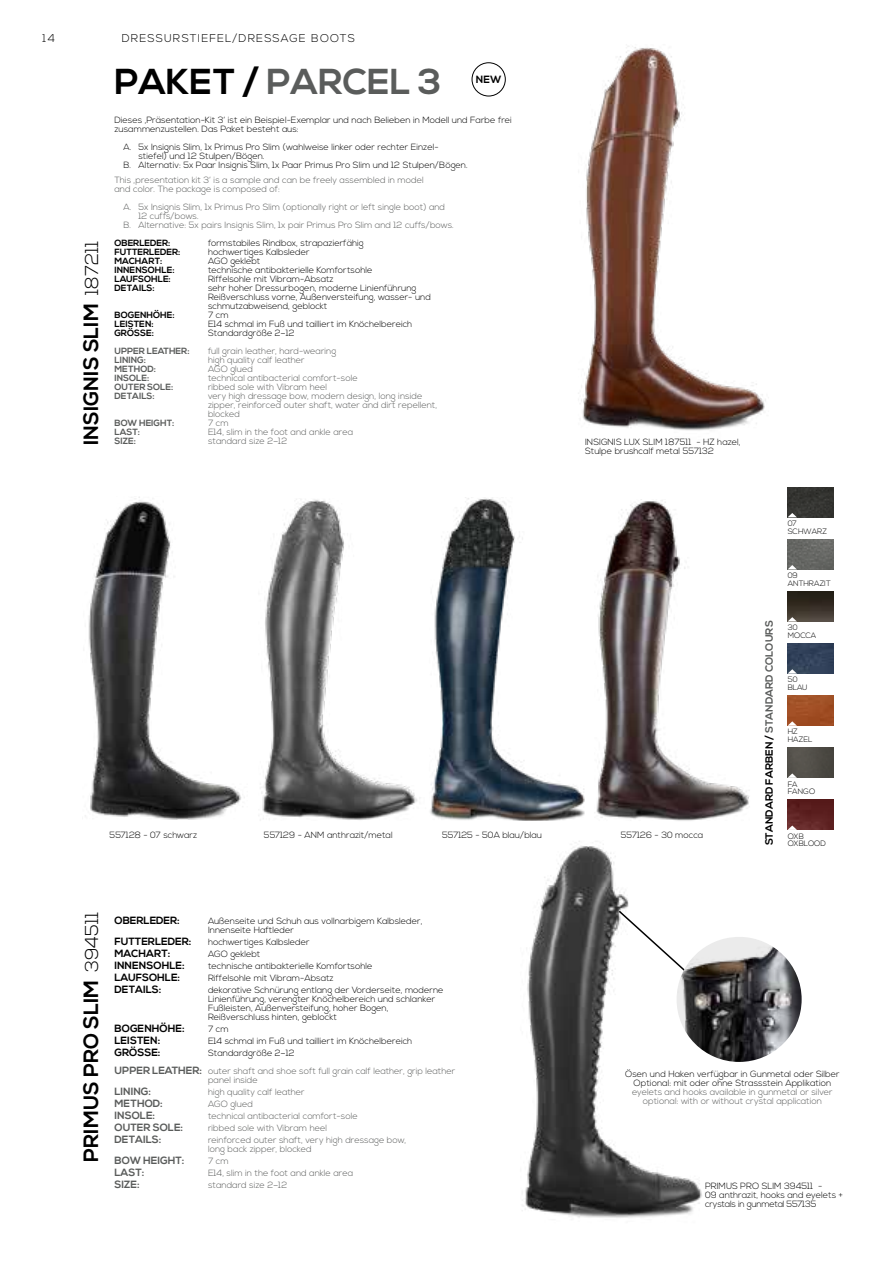
<style>
.page{position:relative;width:893px;height:1263px;background:#fff}
.page>*{position:absolute;margin:0;border:0;box-sizing:border-box;transform-origin:0 0}
.t1{font:700 36px "Nexa";color:#5a5c5b}
.t2{font:700 20.7px "Nexa";color:#000}
.t3{font:300 11.25px "Nexa";letter-spacing:.1em;color:#000}
.t4{font:700 10.5px "Nexa";color:#000}
.t5{font:700 10.5px "Nexa";color:#5a5c5b}
.t6{font:300 9px/9px "Nexa";color:#000}
.t7{font:300 9px/9px "Nexa";color:#5a5c5b}
.t8{font:700 9px "Nexa";color:#000}
.t9{font:700 9px "Nexa";color:#5a5c5b}
.t10{font:300 7.8px/7.8px "Nexa";color:#000}
.s1{color:#000}
.s2{font-weight:300;font-size:18.6px}
.s3{color:#5a5c5b}
.s4{font-weight:700;font-size:10.5px}
</style>
<div class="page">
<img style="left:578px;top:46px;width:188px;height:385px">
<img style="left:522px;top:841px;width:180px;height:377px">
<div style="left:472px;top:62px;width:34px;height:34px;border:1px solid #000;border-radius:50%"></div>
<svg style="left:617px;top:909px;width:76px;height:69px"></svg>
<img style="left:677px;top:937px;width:125px;height:125px">
<img style="left:596px;top:499px;width:153px;height:322px">
<img style="left:264px;top:499px;width:143px;height:321px">
<img style="left:85px;top:497px;width:179px;height:323px">
<img style="left:407px;top:497px;width:178px;height:324px">
<img style="left:788px;top:539px;width:45px;height:30px">
<svg style="left:787px;top:565px;width:10px;height:5px"></svg>
<img style="left:788px;top:487px;width:45px;height:30px">
<svg style="left:787px;top:513px;width:10px;height:5px"></svg>
<img style="left:788px;top:644px;width:45px;height:29px">
<svg style="left:787px;top:669px;width:10px;height:5px"></svg>
<img style="left:788px;top:591px;width:45px;height:30px">
<svg style="left:787px;top:617px;width:10px;height:5px"></svg>
<img style="left:788px;top:800px;width:45px;height:30px">
<svg style="left:787px;top:825px;width:10px;height:5px"></svg>
<img style="left:788px;top:696px;width:45px;height:29px">
<svg style="left:787px;top:721px;width:10px;height:5px"></svg>
<img style="left:788px;top:748px;width:45px;height:30px">
<svg style="left:787px;top:773px;width:10px;height:5px"></svg>
<p class="t3" style="left:43px;top:32px;width:14px">14</p>
<p class="t3" style="left:122px;top:32px;width:235px">DRESSURSTIEFEL/DRESSAGE BOOTS</p>
<h1 class="t1" style="left:114px;top:60px;width:329px"><span class="s1">PAKET /</span> PARCEL 3</h1>
<p class="t4" style="left:476px;top:74px;width:27px">NEW</p>
<h2 class="t2" style="left:79px;top:445px;width:206px;rotate:-90deg">INSIGNIS SLIM <span class="s2">187211</span></h2>
<p class="t6" style="left:114px;top:116px;width:399px">Dieses ‚Präsentation-Kit 3‘ ist ein Beispiel-Exemplar und nach Belieben in Modell und Farbe frei zusammenzustellen. Das Paket besteht aus:</p>
<p class="t6" style="left:123px;top:143px;width:317px">A. 5x Insignis Slim, 1x Primus Pro Slim (wahlweise linker oder rechter Einzel-</p>
<p class="t6" style="left:138px;top:152px;width:128px">stiefel) und 12 Stulpen/Bögen.</p>
<p class="t6" style="left:123px;top:161px;width:346px">B. Alternativ: 5x Paar Insignis Slim, 1x Paar Primus Pro Slim und 12 Stulpen/Bögen.</p>
<p class="t7" style="left:114px;top:176px;width:311px">This ‚presentation kit 3‘ is a sample and can be freely assembled in model and color. The package is composed of:</p>
<p class="t7" style="left:123px;top:203px;width:323px">A. 5x Insignis Slim, 1x Primus Pro Slim (optionally right or left single boot) and</p>
<p class="t7" style="left:138px;top:212px;width:62px">12 cuffs/bows.</p>
<p class="t7" style="left:123px;top:221px;width:332px">B. Alternative: 5x pairs Insignis Slim, 1x pair Primus Pro Slim and 12 cuffs/bows.</p>
<p class="t8" style="left:114px;top:238px;width:57px">OBERLEDER:</p>
<p class="t6" style="left:208px;top:239px;width:157px">formstabiles Rindbox, strapazierfähig</p>
<p class="t8" style="left:114px;top:247px;width:67px">FUTTERLEDER:</p>
<p class="t6" style="left:208px;top:248px;width:103px">hochwertiges Kalbsleder</p>
<p class="t8" style="left:114px;top:256px;width:49px">MACHART:</p>
<p class="t6" style="left:208px;top:257px;width:54px">AGO geklebt</p>
<p class="t8" style="left:114px;top:265px;width:62px">INNENSOHLE:</p>
<p class="t6" style="left:208px;top:266px;width:166px">technische antibakterielle Komfortsohle</p>
<p class="t8" style="left:114px;top:274px;width:58px">LAUFSOHLE:</p>
<p class="t6" style="left:208px;top:275px;width:127px">Riffelsohle mit Vibram-Absatz</p>
<p class="t8" style="left:114px;top:283px;width:42px">DETAILS:</p>
<p class="t6" style="left:208px;top:284px;width:224px">sehr hoher Dressurbogen, moderne Linienführung<br>Reißverschluss vorne, Außenversteifung, wasser- und schmutzabweisend, geblockt</p>
<p class="t8" style="left:114px;top:310px;width:62px">BOGENHÖHE:</p>
<p class="t6" style="left:208px;top:311px;width:22px">7 cm</p>
<p class="t8" style="left:114px;top:319px;width:41px">LEISTEN:</p>
<p class="t6" style="left:208px;top:320px;width:206px">E14 schmal im Fuß und tailliert im Knöchelbereich</p>
<p class="t8" style="left:114px;top:328px;width:41px">GRÖSSE:</p>
<p class="t6" style="left:208px;top:329px;width:88px">Standardgröße 2–12</p>
<p class="t9" style="left:114px;top:346px;width:76px">UPPER LEATHER:</p>
<p class="t7" style="left:208px;top:347px;width:130px">full grain leather, hard-wearing</p>
<p class="t9" style="left:114px;top:355px;width:33px">LINING:</p>
<p class="t7" style="left:208px;top:356px;width:98px">high quality calf leather</p>
<p class="t9" style="left:114px;top:364px;width:43px">METHOD:</p>
<p class="t7" style="left:208px;top:365px;width:47px">AGO glued</p>
<p class="t9" style="left:114px;top:373px;width:36px">INSOLE:</p>
<p class="t7" style="left:208px;top:374px;width:151px">technical antibacterial comfort-sole</p>
<p class="t9" style="left:114px;top:382px;width:60px">OUTER SOLE:</p>
<p class="t7" style="left:208px;top:383px;width:121px">ribbed sole with Vibram heel</p>
<p class="t9" style="left:114px;top:391px;width:42px">DETAILS:</p>
<p class="t7" style="left:208px;top:392px;width:231px">very high dressage bow, modern design, long inside zipper, reinforced outer shaft, water and dirt repellent, blocked</p>
<p class="t9" style="left:114px;top:418px;width:61px">BOW HEIGHT:</p>
<p class="t7" style="left:208px;top:419px;width:22px">7 cm</p>
<p class="t9" style="left:114px;top:427px;width:27px">LAST:</p>
<p class="t7" style="left:208px;top:428px;width:147px">E14, slim in the foot and ankle area</p>
<p class="t9" style="left:114px;top:436px;width:23px">SIZE:</p>
<p class="t7" style="left:208px;top:437px;width:81px">standard size 2–12</p>
<p class="t6" style="left:585px;top:437px;width:157px">INSIGNIS LUX SLIM 187511 - HZ hazel,<br>Stulpe brushcalf metal 557132</p>
<p class="t6" style="left:110px;top:830px;width:89px">557128 - 07 schwarz</p>
<p class="t6" style="left:264px;top:830px;width:130px">557129 - ANM anthrazit/metal</p>
<p class="t6" style="left:442px;top:830px;width:102px">557125 - 50A blau/blau</p>
<p class="t6" style="left:621px;top:830px;width:84px">557126 - 30 mocca</p>
<p class="t10" style="left:788px;top:520px;width:41px">07<br>SCHWARZ</p>
<p class="t10" style="left:788px;top:572px;width:45px">09<br>ANTHRAZIT</p>
<p class="t4" style="left:763px;top:845px;width:227px;rotate:-90deg">STANDARD FARBEN / <span class="s3">STANDARD COLOURS</span></p>
<p class="t10" style="left:788px;top:624px;width:30px">30<br>MOCCA</p>
<p class="t10" style="left:788px;top:676px;width:21px">50<br>BLAU</p>
<p class="t10" style="left:788px;top:728px;width:26px">HZ<br>HAZEL</p>
<p class="t10" style="left:788px;top:780px;width:29px">FA<br>FANGO</p>
<p class="t10" style="left:788px;top:832px;width:40px">OXB<br>OXBLOOD</p>
<h2 class="t2" style="left:79px;top:1161px;width:251px;rotate:-90deg">PRIMUS PRO SLIM <span class="s2">394511</span></h2>
<p class="t4" style="left:114px;top:914px;width:67px">OBERLEDER:</p>
<p class="t6" style="left:208px;top:917px;width:216px">Außenseite und Schuh aus vollnarbigem Kalbsleder,<br>Innenseite Haftleder</p>
<p class="t4" style="left:114px;top:935px;width:78px">FUTTERLEDER:</p>
<p class="t6" style="left:208px;top:938px;width:103px">hochwertiges Kalbsleder</p>
<p class="t4" style="left:114px;top:947px;width:57px">MACHART:</p>
<p class="t6" style="left:208px;top:950px;width:54px">AGO geklebt</p>
<p class="t4" style="left:114px;top:959px;width:72px">INNENSOHLE:</p>
<p class="t6" style="left:208px;top:962px;width:166px">technische antibakterielle Komfortsohle</p>
<p class="t4" style="left:114px;top:971px;width:67px">LAUFSOHLE:</p>
<p class="t6" style="left:208px;top:974px;width:127px">Riffelsohle mit Vibram-Absatz</p>
<p class="t4" style="left:114px;top:983px;width:48px">DETAILS:</p>
<p class="t6" style="left:208px;top:986px;width:237px">dekorative Schnürung entlang der Vorderseite, moderne Linienführung, verengter Knöchelbereich und schlanker Fußleisten, Außenversteifung, hoher Bogen, Reißverschluss hinten, geblockt</p>
<p class="t4" style="left:114px;top:1022px;width:72px">BOGENHÖHE:</p>
<p class="t6" style="left:208px;top:1025px;width:22px">7 cm</p>
<p class="t4" style="left:114px;top:1034px;width:47px">LEISTEN:</p>
<p class="t6" style="left:208px;top:1037px;width:206px">E14 schmal im Fuß und tailliert im Knöchelbereich</p>
<p class="t4" style="left:114px;top:1046px;width:48px">GRÖSSE:</p>
<p class="t7" style="left:114px;top:1044px;width:342px;line-height:18px;text-indent:94px"><span class="s1">Standardgröße 2–12<br></span><span class="s4">UPPER LEATHER:</span> outer shaft and shoe soft full grain calf leather, grip leather</p>
<p class="t7" style="left:208px;top:1076px;width:51px">panel inside</p>
<p class="t5" style="left:114px;top:1085px;width:38px">LINING:</p>
<p class="t7" style="left:208px;top:1088px;width:98px">high quality calf leather</p>
<p class="t5" style="left:114px;top:1097px;width:50px">METHOD:</p>
<p class="t7" style="left:208px;top:1100px;width:47px">AGO glued</p>
<p class="t5" style="left:114px;top:1109px;width:42px">INSOLE:</p>
<p class="t7" style="left:208px;top:1112px;width:151px">technical antibacterial comfort-sole</p>
<p class="t5" style="left:114px;top:1121px;width:70px">OUTER SOLE:</p>
<p class="t7" style="left:208px;top:1124px;width:121px">ribbed sole with Vibram heel</p>
<p class="t5" style="left:114px;top:1133px;width:48px">DETAILS:</p>
<p class="t7" style="left:208px;top:1136px;width:200px">reinforced outer shaft, very high dressage bow, long back zipper, blocked</p>
<p class="t5" style="left:114px;top:1154px;width:71px">BOW HEIGHT:</p>
<p class="t7" style="left:208px;top:1157px;width:22px">7 cm</p>
<p class="t5" style="left:114px;top:1166px;width:31px">LAST:</p>
<p class="t7" style="left:208px;top:1169px;width:147px">E14, slim in the foot and ankle area</p>
<p class="t5" style="left:114px;top:1178px;width:27px">SIZE:</p>
<p class="t7" style="left:208px;top:1181px;width:81px">standard size 2–12</p>
<p class="t6" style="left:625px;top:1070px;width:216px;text-align:center">Ösen und Haken verfügbar in Gunmetal oder Silber<br>Optional: mit oder ohne Strassstein Applikation</p>
<p class="t7" style="left:632px;top:1088px;width:202px;text-align:center">eyelets and hooks available in gunmetal or silver optional: with or without crystal application</p>
<p class="t6" style="left:705px;top:1182px;width:140px">PRIMUS PRO SLIM 394511 -<br>09 anthrazit, hooks and eyelets + crystals in gunmetal 557135</p>
</div>
